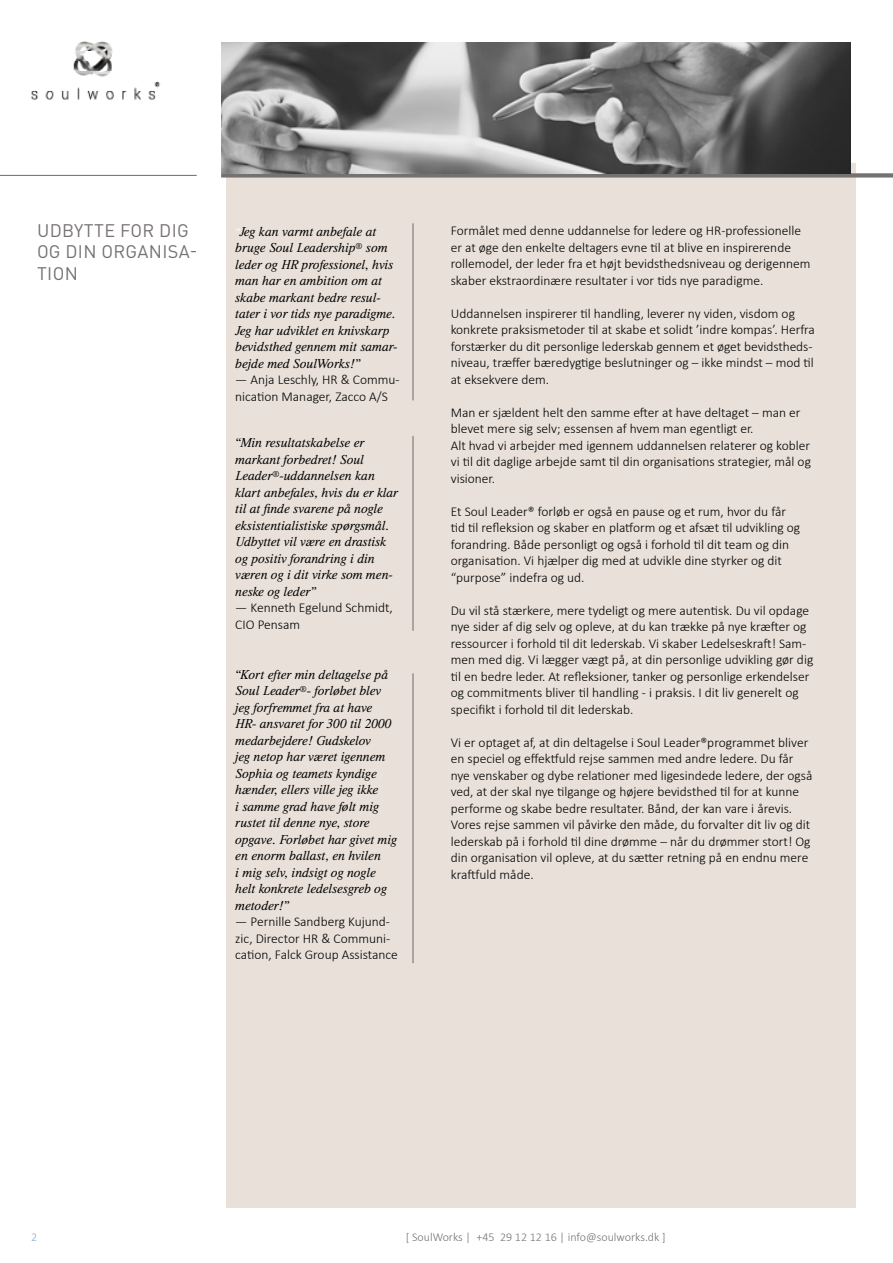
<style>
.page{position:relative;width:893px;height:1263px;background:#fff}
.page>*{position:absolute;margin:0;border:0;box-sizing:border-box;transform-origin:0 0}
.t1{font:18px/21.6px "DIN Pro";letter-spacing:.02em;color:#767171}
.t2{font:300 13.5px/16.5px "Calibri";color:#000}
.t3{font:italic 13.5px/16.5px "Audi Antiqua";color:#000}
.t4{font:300 12px "Calibri";color:#767171}
.t5{font:300 12px "Calibri";color:#87a8c6}
.s1{font-size:12px;color:#fff}
</style>
<div class="page">
<img style="left:30px;top:41px;width:130px;height:59px">
<div style="left:227px;top:163px;width:629px;height:1044px;background:#e8e0d9"></div>
<hr style="left:0;top:175px;width:197px;height:1px;background:#767171">
<hr style="left:412px;top:223px;width:2px;height:177px;background:#767171">
<hr style="left:412px;top:436px;width:2px;height:195px;background:#767171">
<hr style="left:412px;top:673px;width:2px;height:290px;background:#767171">
<div style="left:221px;top:173px;width:672px;height:5px;background:#767171"></div>
<img style="left:221px;top:43px;width:629px;height:130px">
<h1 class="t1" style="left:37px;top:218px;width:162px">U DBYTTE FOR DIG<br>OG DIN ORGANISA-<br>TION</h1>
<p class="t3" style="left:235px;top:223px;width:164px"><span class="s1">“</span>Jeg kan varmt anbefale at bruge Soul Leadership<sup>®</sup> som leder og HR professionel, hvis man har en ambition om at skabe markant bedre resul&shy;tater i vor tids nye paradigme.<br>Jeg har udviklet en knivskarp bevidsthed gennem mit samar&shy;bejde med SoulWorks!”</p>
<p class="t2" style="left:235px;top:371px;width:166px">— Anja Leschly, HR &amp; Commu&shy;nication Manager, Zacco A/S</p>
<p class="t3" style="left:235px;top:434px;width:165px">“Min resultatskabelse er markant forbedret! Soul<br>Leader<sup>®</sup>-uddannelsen kan klart anbefales, hvis du er klar til at finde svarene på nogle eksistentialistiske spørgsmål.<br>Udbyttet vil være en drastisk og positiv forandring i din væren og i dit virke som men&shy;neske og leder”</p>
<p class="t2" style="left:235px;top:599px;width:159px">— Kenneth Egelund Schmidt,<br>CIO Pensam</p>
<p class="t3" style="left:235px;top:666px;width:163px">“Kort efter min deltagelse på<br>Soul Leader<sup>®</sup>- forløbet blev jeg forfremmet fra at have<br>HR- ansvaret for 300 til 2000 medarbejdere! Gudskelov<br>jeg netop har været igennem<br>Sophia og teamets kyndige hænder, ellers ville jeg ikke<br>i samme grad have følt mig rustet til denne nye, store opgave. Forløbet har givet mig en enorm ballast, en hvilen<br>i mig selv, indsigt og nogle helt konkrete ledelsesgreb og metoder!”</p>
<p class="t2" style="left:235px;top:913px;width:164px">— Pernille Sandberg Kujund&shy;zic, Director HR &amp; Communi&shy;cation, Falck Group Assistance</p>
<p class="t2" style="left:451px;top:222px;width:361px">Formålet med denne uddannelse for ledere og HR-professionelle er at øge den enkelte deltagers evne til at blive en inspirerende rollemodel, der leder fra et højt bevidsthedsniveau og derigennem skaber ekstraordinære resultater i vor tids nye paradigme.</p>
<p class="t2" style="left:451px;top:304px;width:366px">Uddannelsen inspirerer til handling, leverer ny viden, visdom og konkrete praksismetoder til at skabe et solidt ’indre kompas’. Herfra forstærker du dit personlige lederskab gennem et øget bevidstheds&shy;niveau, træffer bæredygtige beslutninger og – ikke mindst – mod til at eksekvere dem.</p>
<p class="t2" style="left:451px;top:403px;width:362px">Man er sjældent helt den samme efter at have deltaget – man er blevet mere sig selv; essensen af hvem man egentligt er.<br>Alt hvad vi arbejder med igennem uddannelsen relaterer og kobler vi til dit daglige arbejde samt til din organisations strategier, mål og visioner.</p>
<p class="t2" style="left:451px;top:502px;width:351px">Et Soul Leader® forløb er også en pause og et rum, hvor du får tid til refleksion og skaber en platform og et afsæt til udvikling og forandring. Både personligt og også i forhold til dit team og din organisation. Vi hjælper dig med at udvikle dine styrker og dit “purpose” indefra og ud.</p>
<p class="t2" style="left:451px;top:601px;width:364px">Du vil stå stærkere, mere tydeligt og mere autentisk. Du vil opdage nye sider af dig selv og opleve, at du kan trække på nye kræfter og ressourcer i forhold til dit lederskab. Vi skaber Ledelseskraft! Sam&shy;men med dig. Vi lægger vægt på, at din personlige udvikling gør dig til en bedre leder. At refleksioner, tanker og personlige erkendelser og commitments bliver til handling - i praksis. I dit liv generelt og specifikt i forhold til dit lederskab.</p>
<p class="t2" style="left:451px;top:733px;width:363px">Vi er optaget af, at din deltagelse i Soul Leader®programmet bliver en speciel og effektfuld rejse sammen med andre ledere. Du får nye venskaber og dybe relationer med ligesindede ledere, der også ved, at der skal nye tilgange og højere bevidsthed til for at kunne performe og skabe bedre resultater. Bånd, der kan vare i årevis.<br>Vores rejse sammen vil påvirke den måde, du forvalter dit liv og dit lederskab på i forhold til dine drømme – når du drømmer stort! Og din organisation vil opleve, at du sætter retning på en endnu mere kraftfuld måde.</p>
<p class="t5" style="left:31px;top:1230px;width:8px">2</p>
<p class="t4" style="left:406px;top:1230px;width:261px">[ SoulWorks | +45 29 12 12 16 | info@soulworks.dk ]</p>
</div>
